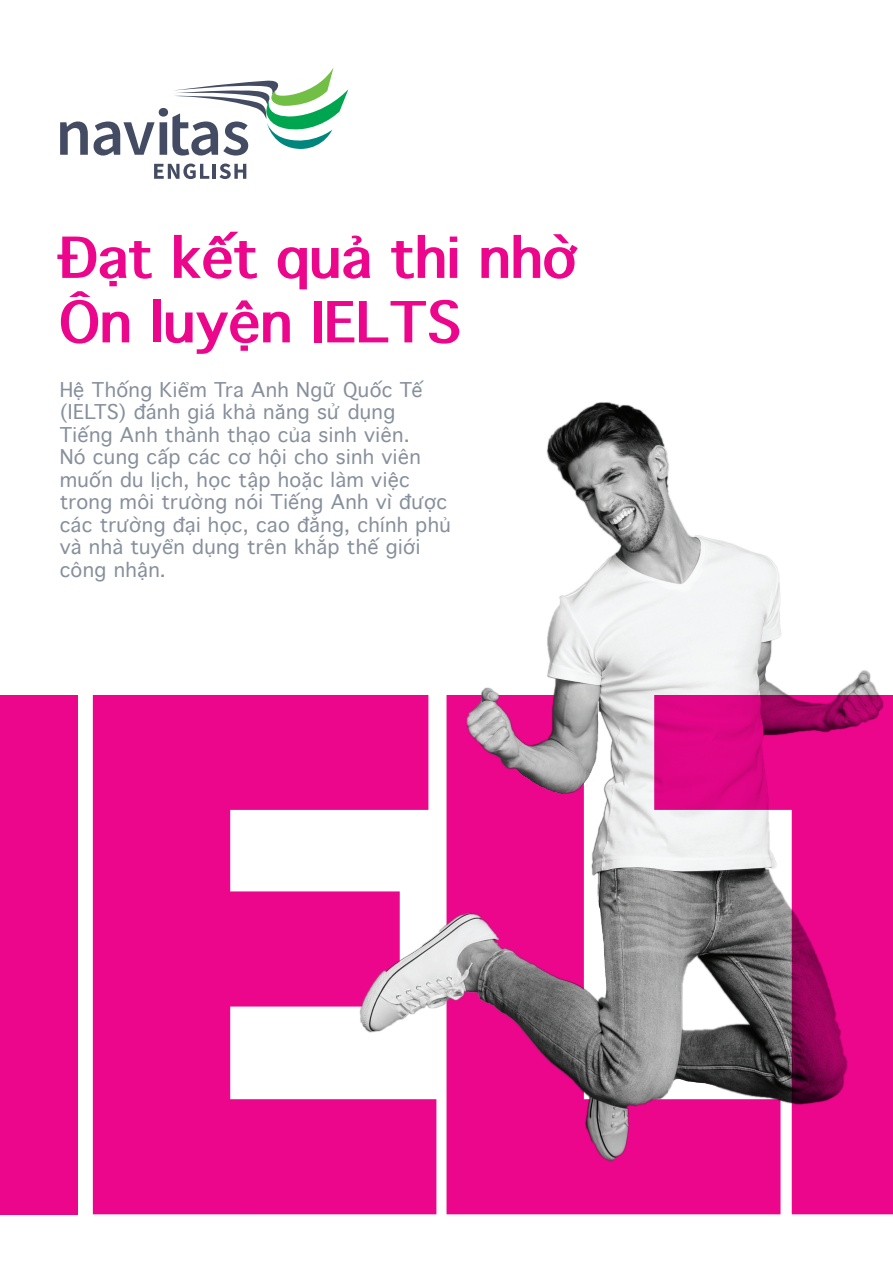
<style>
.page{position:relative;width:893px;height:1263px;background:#fff}
.page>*{position:absolute;margin:0;border:0;box-sizing:border-box;transform-origin:0 0}
.t1{font:799.05px "Source Sans Variable";color:#ec068c}
.t2{font:700 54px/64.5px "Thonburi";letter-spacing:.01em;color:#ec068c}
.t3{font:19.5px/22.5px "Thonburi";letter-spacing:.02em;color:#868f9b}
</style>
<div class="page">
<img style="left:546px;top:402px;width:338px;height:703px">
<img style="left:359px;top:675px;width:317px;height:487px">
<svg style="left:60px;top:121px;width:28px;height:34px"></svg>
<svg style="left:154px;top:164px;width:55px;height:15px"></svg>
<hr style="left:213px;top:164px;width:3px;height:15px;background:#444c64">
<svg style="left:220px;top:164px;width:26px;height:15px"></svg>
<svg style="left:94px;top:67px;width:254px;height:89px"></svg>
<h2 class="t2" style="left:60px;top:227px;width:519px">Đạt kết quả thi nhờ<br>Ôn luyện IELTS</h2>
<p class="t3" style="left:60px;top:379px;width:393px">Hệ Thống Kiểm Tra Anh Ngữ Quốc Tế (IELTS) đánh giá khả năng sử dụng<br>Tiếng Anh thành thạo của sinh viên.<br>Nó cung cấp các cơ hội cho sinh viên muốn du lịch, học tập hoặc làm việc trong môi trường nói Tiếng Anh vì được các trường đại học, cao đẳng, chính phủ và nhà tuyển dụng trên khắp thế giới công nhận.</p>
<h1 class="t1" style="left:-118px;top:466px;width:1205px">IELT</h1>
</div>
